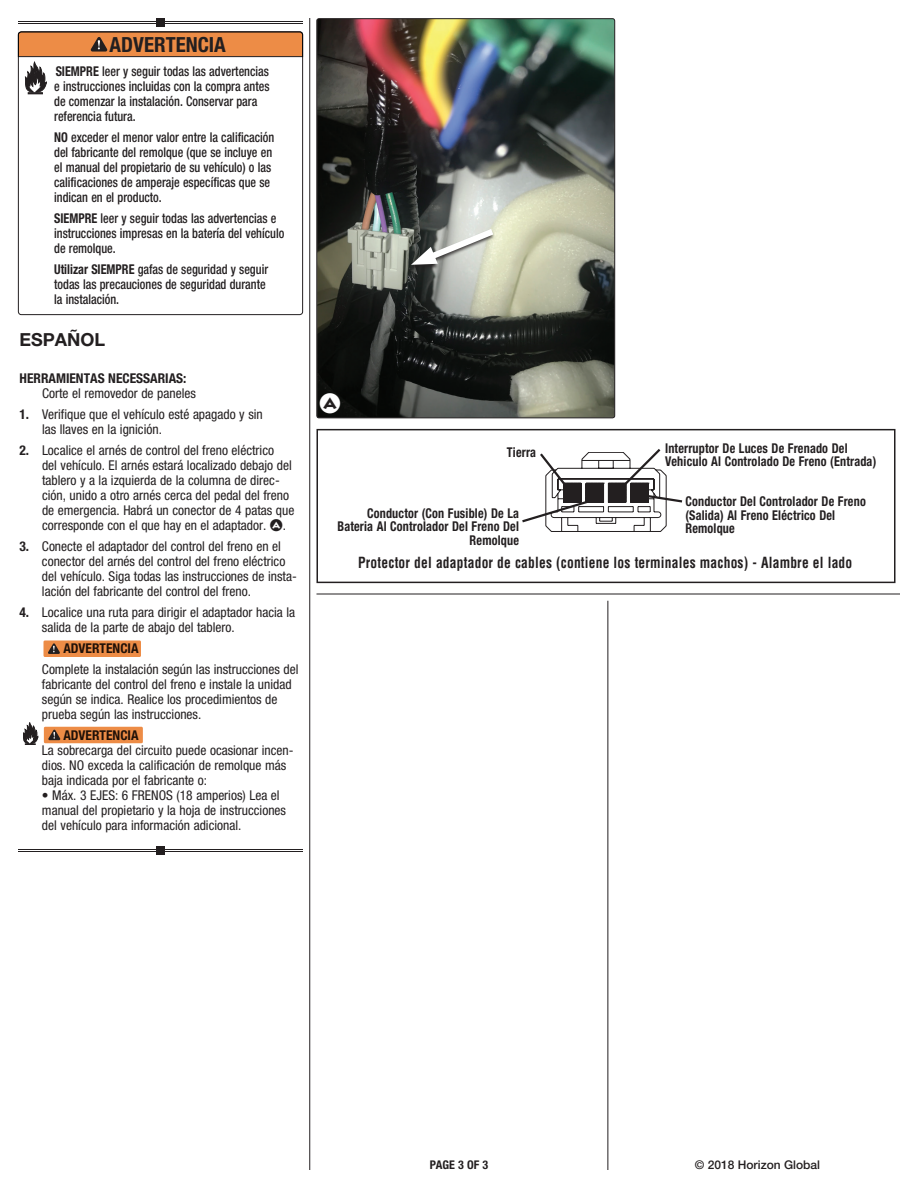
<style>
.page{position:relative;width:918px;height:1188px;background:#fff}
.page>*{position:absolute;margin:0;border:0;box-sizing:border-box;transform-origin:0 0}
.t1{font:37.5px "Regulator Cameo";color:#fff}
.t2{font:700 condensed 20.85px "Helvetica Neue LT Std";color:#231f20}
.t3{font:700 18px "Helvetica Neue LT Std";color:#231f20}
.t4{font:700 condensed 15px "Helvetica";letter-spacing:.015em;color:#231f20;scale:.9 1}
.t5{font:condensed 13.5px/15px "Helvetica Neue LT Std";color:#231f20}
.t6{font:500 condensed 13.5px/15px "Helvetica Neue LT Std";color:#231f20;scale:.9 1}
.t7{font:700 condensed 13.5px/13.5px "Helvetica Neue LT Std";letter-spacing:.015em;color:#231f20;scale:.9 1}
.t8{font:700 condensed 13.5px "Helvetica Neue LT Std";letter-spacing:.015em;color:#231f20}
.t9{font:500 12px "Helvetica Neue LT Std";color:#231f20}
.t10{font:700 condensed 12px "Helvetica Neue LT Std";color:#231f20}
.s1{font-weight:700}
.s2{font-family:"Regulator Cameo";font-stretch:normal;font-size:22.5px}
</style>
<div class="page">
<hr style="left:608px;top:601px;width:1px;height:569px;background:#231f20">
<hr style="left:309px;top:18px;width:1px;height:1152px;background:#231f20">
<hr style="left:316px;top:594px;width:584px;height:1px;background:#231f20">
<hr style="left:18px;top:21px;width:285px;height:1px;background:#231f20">
<hr style="left:18px;top:23px;width:285px;height:1px;background:#231f20">
<div style="left:156px;top:18px;width:9px;height:9px;background:#231f20"></div>
<hr style="left:18px;top:849px;width:285px;height:1px;background:#231f20">
<hr style="left:18px;top:851px;width:285px;height:1px;background:#231f20">
<div style="left:156px;top:846px;width:9px;height:9px;background:#231f20"></div>
<svg style="left:18px;top:31px;width:285px;height:63px"></svg>
<div style="left:44px;top:727px;width:99px;height:16px;background:#ed8c46;border-radius:2px"></div>
<svg style="left:48px;top:730px;width:12px;height:10px"></svg>
<svg style="left:23px;top:723px;width:15px;height:22px"></svg>
<div style="left:44px;top:640px;width:97px;height:17px;background:#ed8c46;border-radius:2px"></div>
<svg style="left:48px;top:643px;width:12px;height:11px"></svg>
<img style="left:317px;top:20px;width:298px;height:398px">
<div style="left:317px;top:18px;width:298px;height:400px;border:1px solid #231f20;border-radius:2px"></div>
<div style="left:321px;top:394px;width:18px;height:19px;background:#231f20;border-radius:50%"></div>
<div style="left:407px;top:229px;width:88px;height:41px;background:#231f20;opacity:.8"></div>
<svg style="left:411px;top:224px;width:89px;height:43px;background:#afb2aa"></svg>
<div style="left:316px;top:429px;width:580px;height:154px;border:2px solid #231f20"></div>
<svg style="left:522px;top:449px;width:161px;height:83px"></svg>
<h2 class="t2" style="left:110px;top:32px;width:118px">ADVERTENCIA</h2>
<p class="t6" style="left:54px;top:64px;width:241px"><span class="s1">SIEMPRE</span> leer y seguir todas las advertencias e instrucciones incluidas con la compra antes de comenzar la instalación. Conservar para referencia futura.</p>
<p class="t6" style="left:54px;top:130px;width:246px"><span class="s1">NO</span> exceder el menor valor entre la calificación del fabricante del remolque (que se incluye en el manual del propietario de su vehículo) o las calificaciones de amperaje específicas que se indican en el producto.</p>
<p class="t6" style="left:54px;top:211px;width:257px"><span class="s1">SIEMPRE</span> leer y seguir todas las advertencias e instrucciones impresas en la batería del vehículo de remolque.</p>
<p class="t6" style="left:54px;top:262px;width:239px"><span class="s1">Utilizar SIEMPRE</span> gafas de seguridad y seguir todas las precauciones de seguridad durante la instalación.</p>
<h3 class="t3" style="left:20px;top:328px;width:87px">ESPAÑOL</h3>
<p class="t8" style="left:20px;top:370px;width:169px">HERRAMIENTAS NECESSARIAS:</p>
<p class="t5" style="left:42px;top:386px;width:155px">Corte el removedor de paneles</p>
<p class="t5" style="left:42px;top:407px;width:222px;text-indent:-23px"><span class="s1">1.</span> Verifique que el vehículo esté apagado y sin las llaves en la ignición.</p>
<p class="t5" style="left:42px;top:443px;width:254px;text-indent:-23px"><span class="s1">2.</span> Localice el arnés de control del freno eléctrico<br>del vehículo. El arnés estará localizado debajo del tablero y a la izquierda de la columna de direc&shy;ción, unido a otro arnés cerca del pedal del freno de emergencia. Habrá un conector de 4 patas que corresponde con el que hay en el adaptador. <span class="s2">A</span>.</p>
<p class="t5" style="left:42px;top:539px;width:256px;text-indent:-23px"><span class="s1">3.</span> Conecte el adaptador del control del freno en el conector del arnés del control del freno eléctrico del vehículo. Siga todas las instrucciones de insta&shy;lación del fabricante del control del freno.</p>
<p class="t5" style="left:42px;top:605px;width:255px;text-indent:-23px"><span class="s1">4.</span> Localice una ruta para dirigir el adaptador hacia la salida de la parte de abajo del tablero.</p>
<p class="t8" style="left:63px;top:640px;width:77px">ADVERTENCIA</p>
<p class="t5" style="left:42px;top:662px;width:258px">Complete la instalación según las instrucciones del fabricante del control del freno e instale la unidad según se indica. Realice los procedimientos de prueba según las instrucciones.</p>
<p class="t8" style="left:63px;top:727px;width:77px">ADVERTENCIA</p>
<p class="t5" style="left:42px;top:743px;width:253px">La sobrecarga del circuito puede ocasionar incen&shy;dios. NO exceda la calificación de remolque más baja indicada por el fabricante o:</p>
<p class="t5" style="left:42px;top:788px;width:246px">• Máx. 3 EJES: 6 FRENOS (18 amperios) Lea el manual del propietario y la hoja de instrucciones del vehículo para información adicional.</p>
<h1 class="t1" style="left:319px;top:388px;width:23px">A</h1>
<p class="t7" style="left:507px;top:446px;width:34px">Tierra</p>
<p class="t7" style="left:665px;top:441px;width:236px">Interruptor De Luces De Frenado Del<br>Vehiculo Al Controlado De Freno (Entrada)</p>
<p class="t7" style="left:685px;top:494px;width:202px">Conductor Del Controlador De Freno (Salida) Al Freno Eléctrico Del<br>Remolque</p>
<p class="t7" style="left:337px;top:506px;width:203px;text-align:right">Conductor (Con Fusible) De La<br>Bateria Al Controlador Del Freno Del<br>Remolque</p>
<p class="t4" style="left:358px;top:553px;width:550px">Protector del adaptador de cables (contiene los terminales machos) - Alambre el lado</p>
<p class="t10" style="left:430px;top:1157px;width:60px">PAGE 3 OF 3</p>
<p class="t9" style="left:695px;top:1157px;width:127px">© 2018 Horizon Global</p>
</div>
